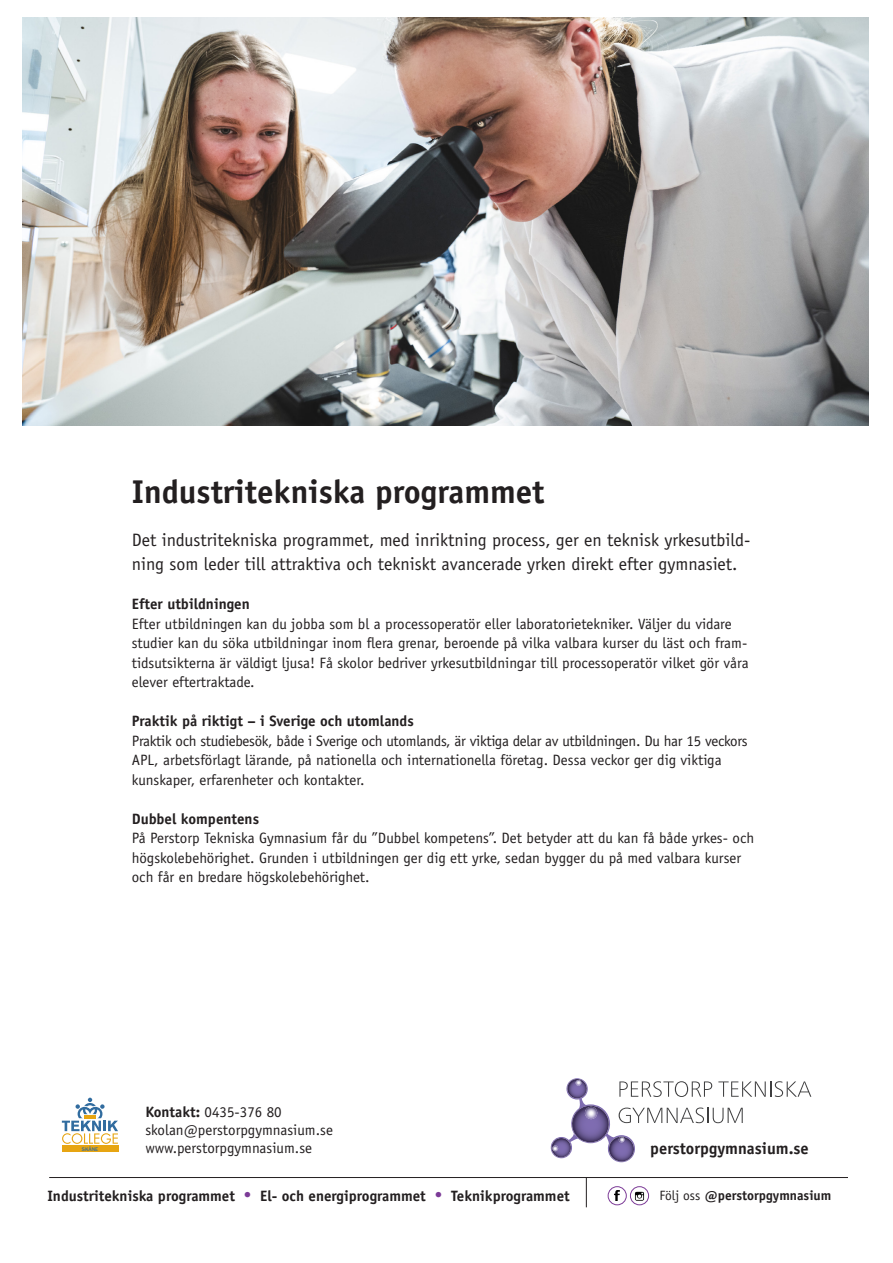
<style>
.page{position:relative;width:893px;height:1263px;background:#fff}
.page>*{position:absolute;margin:0;border:0;box-sizing:border-box;transform-origin:0 0}
.t1{font:700 33px "Officina Sans Std";color:#231f20}
.t2{font:18px/24px "Officina Sans Std";color:#231f20}
.t3{font:700 16.5px "Officina Sans Std";color:#231f20}
.t4{font:15px/19.5px "Officina Sans Std";color:#231f20}
.t5{font:15px/19.5px "Officina Sans Std";letter-spacing:-.02em;color:#231f20}
.t6{font:700 15px "Officina Sans Std";color:#231f20}
.t7{font:700 13.5px "Officina Sans Std";color:#231f20}
.t8{font:500 5.4px "Franklin Gothic";color:#316c9f}
.s1{font-weight:700}
.s2{color:#7c3b97}
.s3{font-weight:400}
</style>
<div class="page">
<img style="left:22px;top:18px;width:847px;height:408px">
<svg style="left:62px;top:1098px;width:56px;height:46px"></svg>
<div style="left:62px;top:1145px;width:56px;height:7px;background:#e7a512"></div>
<svg style="left:551px;top:1078px;width:260px;height:84px"></svg>
<hr style="left:49px;top:1177px;width:799px;height:1px;background:#231f20">
<hr style="left:586px;top:1177px;width:1px;height:30px;background:#231f20">
<div style="left:630px;top:1186px;width:19px;height:19px;border:1px solid #7c3b97;border-radius:50%"></div>
<img style="left:630px;top:1189px;width:20px;height:13px">
<svg style="left:608px;top:1187px;width:18px;height:18px"></svg>
<div style="left:608px;top:1186px;width:19px;height:19px;border:1px solid #7c3b97;border-radius:50%"></div>
<svg style="left:615px;top:1191px;width:4px;height:9px"></svg>
<p class="t1" style="left:132px;top:471px;width:414px">Industritekniska programmet</p>
<p class="t2" style="left:132px;top:528px;width:620px">Det industritekniska programmet, med inriktning process, ger en teknisk yrkesutbild&shy;ning som leder till attraktiva och tekniskt avancerade yrken direkt efter gymnasiet.</p>
<p class="t6" style="left:132px;top:595px;width:120px">Efter utbildningen</p>
<p class="t4" style="left:132px;top:614px;width:618px">Efter utbildningen kan du jobba som bl a processoperatör eller laboratorietekniker. Väljer du vidare studier kan du söka utbildningar inom flera grenar, beroende på vilka valbara kurser du läst och fram&shy;tidsutsikterna är väldigt ljusa! Få skolor bedriver yrkesutbildningar till processoperatör vilket gör våra elever eftertraktade.</p>
<p class="t6" style="left:132px;top:712px;width:283px">Praktik på riktigt – i Sverige och utomlands</p>
<p class="t5" style="left:132px;top:731px;width:617px">Praktik och studiebesök, både i Sverige och utomlands, är viktiga delar av utbildningen. Du har 15 veckors<br>APL, arbetsförlagt lärande, på nationella och internationella företag. Dessa veckor ger dig viktiga kunskaper, erfarenheter och kontakter.</p>
<p class="t6" style="left:132px;top:809px;width:129px">Dubbel kompentens</p>
<p class="t4" style="left:132px;top:828px;width:624px">På Perstorp Tekniska Gymnasium får du ”Dubbel kompetens”. Det betyder att du kan få både yrkes- och högskolebehörighet. Grunden i utbildningen ger dig ett yrke, sedan bygger du på med valbara kurser och får en bredare högskolebehörighet.</p>
<p class="t4" style="left:145px;top:1103px;width:138px"><span class="s1">Kontakt:</span> 0435-376 80</p>
<p class="t4" style="left:145px;top:1121px;width:189px">skolan@perstorpgymnasium.se</p>
<p class="t3" style="left:650px;top:1138px;width:160px">perstorpgymnasium.se</p>
<p class="t8" style="left:82px;top:1145px;width:18px">SKÅNE</p>
<p class="t4" style="left:145px;top:1139px;width:168px">www.perstorpgymnasium.se</p>
<p class="t6" style="left:47px;top:1187px;width:524px">Industritekniska programmet <span class="s2">•</span> El- och energiprogrammet <span class="s2">•</span> Teknikprogrammet</p>
<p class="t7" style="left:659px;top:1187px;width:174px"><span class="s3">Följ oss</span> @perstorpgymnasium</p>
</div>
